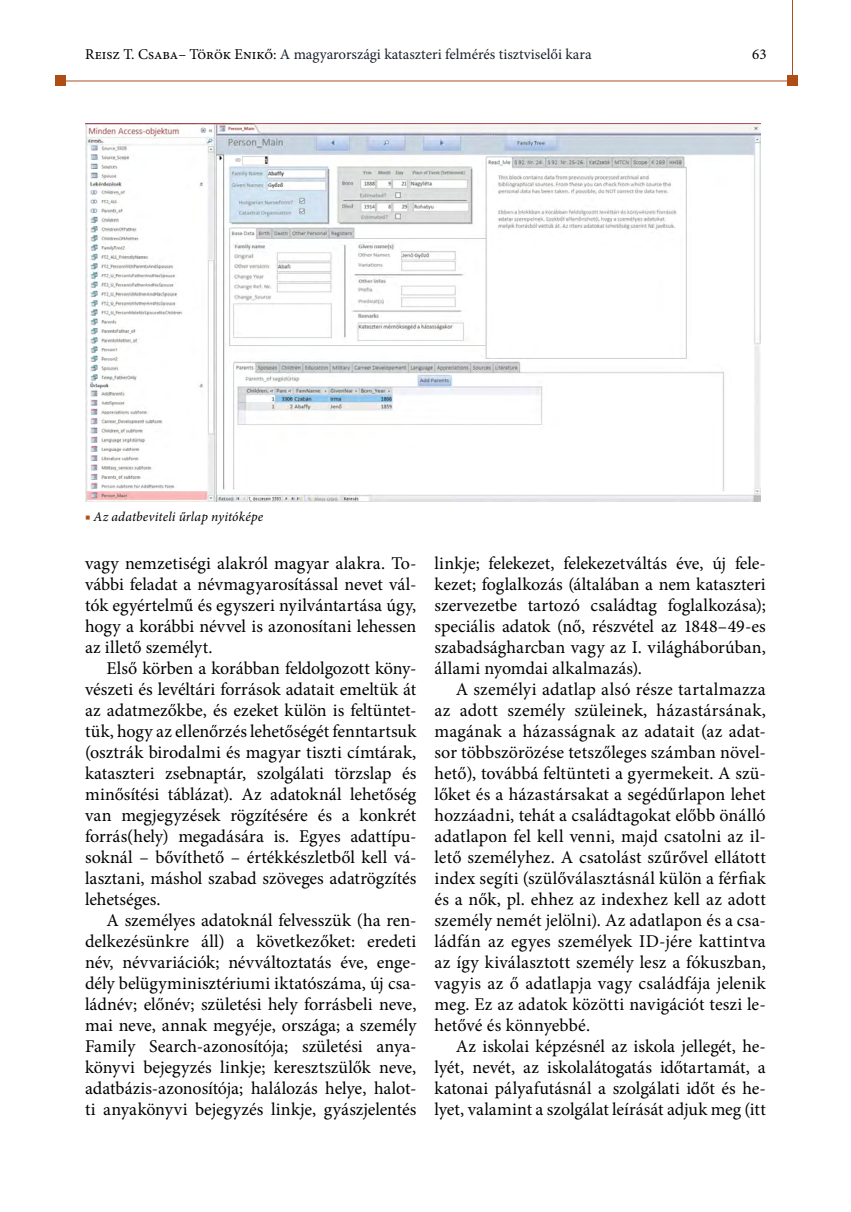
<style>
.page{position:relative;width:851px;height:1212px;background:#fff}
.page>*{position:absolute;margin:0;border:0;box-sizing:border-box;transform-origin:0 0}
.t1{font:18px/21px "Minion Pro";letter-spacing:-.005em;color:#000;text-align:justify}
.t2{font:15px "Minion Pro";color:#1a212b}
.t3{font:15px "Minion Pro";color:#000}
.képaláírás{font:italic 13.5px "Minion Pro";letter-spacing:.01em;color:#000}
.s1{color:#000}
.s2{color:#ae4e14}
</style>
<div class="page">
<hr style="left:59px;top:81px;width:733px;height:1px;background:#ae4f25">
<hr style="left:792px;top:0;width:1px;height:86px;background:#ae4f25">
<div style="left:55px;top:75px;width:11px;height:11px;background:#ae4e14"></div>
<div style="left:787px;top:75px;width:10px;height:11px;background:#ae4e14"></div>
<img style="left:85px;top:123px;width:675px;height:379px">
<p class="t2" style="left:85px;top:44px;width:508px"><span class="s1">Reisz T. Csaba– Török Enikő:</span> A magyarországi kataszteri felmérés tisztviselői kara</p>
<p class="t3" style="left:752px;top:45px;width:16px">63</p>
<p class="képaláírás" style="left:85px;top:507px;width:179px"><span class="s2">■</span> Az adatbeviteli űrlap nyitóképe</p>
<p class="t1" style="left:85px;top:552px;width:333px">vagy nemzetiségi alakról magyar alakra. To&shy;vábbi feladat a névmagyarosítással nevet vál&shy;tók egyértelmű és egyszeri nyilvántartása úgy, hogy a korábbi névvel is azonosítani lehessen az illető személyt.</p>
<p class="t1" style="left:85px;top:657px;width:333px;text-indent:21px">Első körben a korábban feldolgozott köny&shy;vészeti és levéltári források adatait emeltük át az adatmezőkbe, és ezeket külön is feltüntet&shy;tük, hogy az ellenőrzés lehetőségét fenntartsuk (osztrák birodalmi és magyar tiszti címtárak, kataszteri zsebnaptár, szolgálati törzslap és minősítési táblázat). Az adatoknál lehetőség van megjegyzések rögzítésére és a konkrét forrás(hely) megadására is. Egyes adattípu&shy;soknál – bővíthető – értékkészletből kell vá&shy;lasztani, máshol szabad szöveges adatrögzítés lehetséges.</p>
<p class="t1" style="left:85px;top:909px;width:333px;text-indent:21px">A személyes adatoknál felvesszük (ha ren&shy;delkezésünkre áll) a következőket: eredeti név, névvariációk; névváltoztatás éve, enge&shy;dély belügyminisztériumi iktatószáma, új csa&shy;ládnév; előnév; születési hely forrásbeli neve, mai neve, annak megyéje, országa; a személy Family Search-azonosítója; születési anya&shy;könyvi bejegyzés linkje; keresztszülők neve, adatbázis-azonosítója; halálozás helye, halot&shy;ti anyakönyvi bejegyzés linkje, gyászjelentés</p>
<p class="t1" style="left:434px;top:553px;width:333px">linkje; felekezet, felekezetváltás éve, új fele&shy;kezet; foglalkozás (általában a nem kataszteri szervezetbe tartozó családtag foglalkozása); speciális adatok (nő, részvétel az 1848–49-es szabadságharcban vagy az I. világháborúban, állami nyomdai alkalmazás).</p>
<p class="t1" style="left:434px;top:679px;width:333px;text-indent:21px">A személyi adatlap alsó része tartalmazza az adott személy szüleinek, házastársának, magának a házasságnak az adatait (az adat&shy;sor többszörözése tetszőleges számban növel&shy;hető), továbbá feltünteti a gyermekeit. A szü&shy;lőket és a házastársakat a segédűrlapon lehet hozzáadni, tehát a családtagokat előbb önálló adatlapon fel kell venni, majd csatolni az il&shy;lető személyhez. A csatolást szűrővel ellátott index segíti (szülőválasztásnál külön a férfiak és a nők, pl. ehhez az indexhez kell az adott személy nemét jelölni). Az adatlapon és a csa&shy;ládfán az egyes személyek ID-jére kattintva az így kiválasztott személy lesz a fókuszban, vagyis az ő adatlapja vagy családfája jelenik meg. Ez az adatok közötti navigációt teszi le&shy;hetővé és könnyebbé.</p>
<p class="t1" style="left:434px;top:1036px;width:333px;text-indent:21px">Az iskolai képzésnél az iskola jellegét, he&shy;lyét, nevét, az iskolalátogatás időtartamát, a katonai pályafutásnál a szolgálati időt és he&shy;lyet, valamint a szolgálat leírását adjuk meg (itt</p>
</div>
